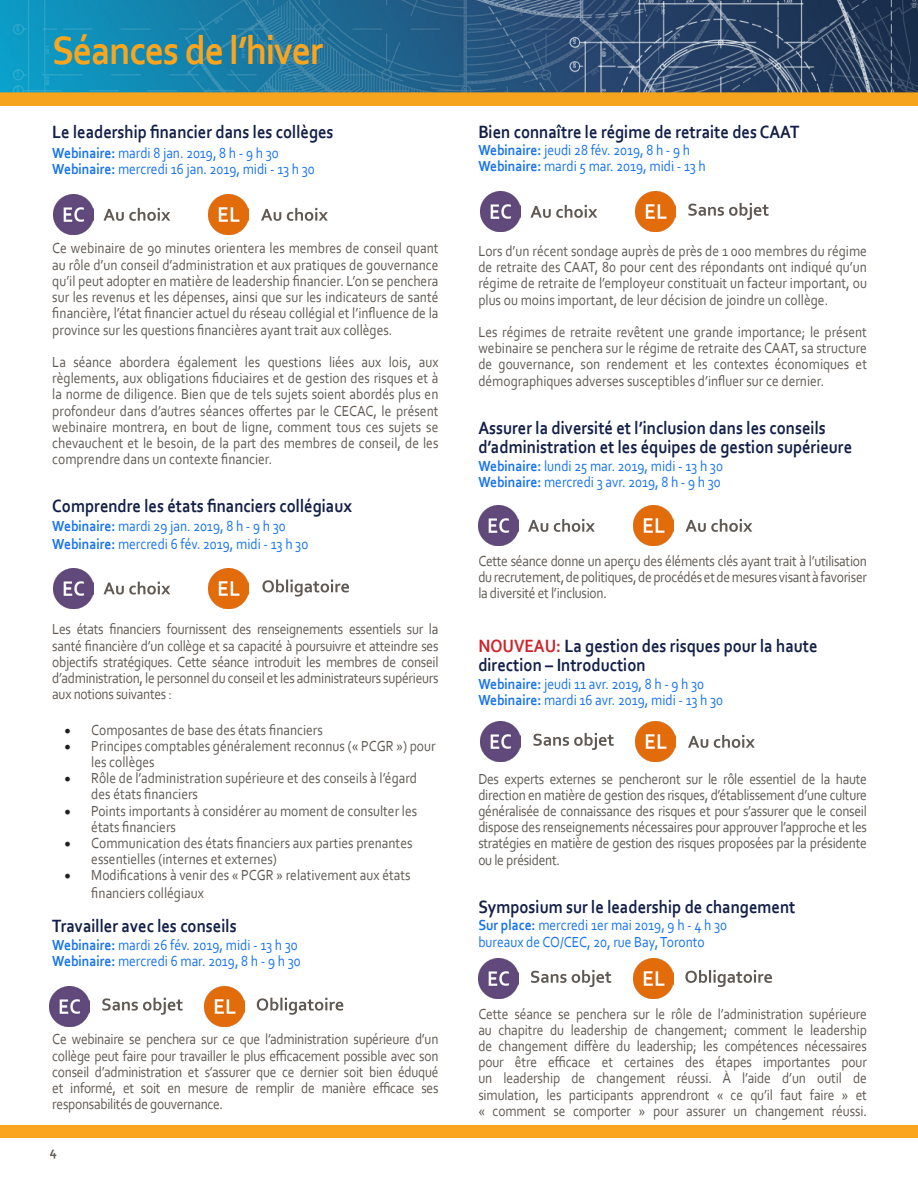
<style>
.page{position:relative;width:918px;height:1188px;background:#fff}
.page>*{position:absolute;margin:0;border:0;box-sizing:border-box;transform-origin:0 0}
.t1{font:700 41.4px "Corbel";letter-spacing:-.03em;color:#faa51d;scale:.91 1}
.t2{font:700 18.6px/19.8px "Corbel";color:#131f48;scale:.88 1}
.t3{font:15.3px/16.2px "Corbel";color:#605953;text-align:justify;scale:.88 1}
.t4{font:15.3px/16.2px "Corbel";color:#1672ef;scale:.88 1}
.t5{font:700 13.5px "Corbel";color:#605953}
.s1{font-weight:700}
.s2{font-family:"Minion Pro";font-size:18px;color:#231f20}
.s3{color:#d1232a}
</style>
<div class="page">
<img style="left:0;top:0;width:918px;height:105px">
<div style="left:0;top:1125px;width:918px;height:13px;background:#faa51d"></div>
<img style="left:209px;top:194px;width:40px;height:40px">
<img style="left:54px;top:194px;width:40px;height:40px">
<svg style="left:103px;top:208px;width:67px;height:13px"></svg>
<svg style="left:261px;top:208px;width:67px;height:13px"></svg>
<img style="left:633px;top:505px;width:40px;height:40px">
<img style="left:478px;top:505px;width:40px;height:40px">
<svg style="left:528px;top:519px;width:67px;height:13px"></svg>
<svg style="left:686px;top:519px;width:66px;height:13px"></svg>
<img style="left:636px;top:191px;width:39px;height:40px">
<img style="left:481px;top:191px;width:40px;height:40px">
<svg style="left:530px;top:205px;width:67px;height:13px"></svg>
<svg style="left:688px;top:203px;width:81px;height:17px"></svg>
<img style="left:209px;top:568px;width:40px;height:40px">
<img style="left:54px;top:568px;width:40px;height:40px">
<svg style="left:103px;top:582px;width:67px;height:13px"></svg>
<svg style="left:262px;top:580px;width:87px;height:17px"></svg>
<img style="left:633px;top:959px;width:40px;height:39px">
<img style="left:478px;top:959px;width:40px;height:39px">
<svg style="left:685px;top:970px;width:87px;height:17px"></svg>
<svg style="left:531px;top:970px;width:80px;height:17px"></svg>
<img style="left:204px;top:986px;width:40px;height:40px">
<img style="left:50px;top:986px;width:40px;height:40px">
<svg style="left:257px;top:998px;width:86px;height:17px"></svg>
<svg style="left:102px;top:998px;width:81px;height:17px"></svg>
<img style="left:636px;top:721px;width:39px;height:40px">
<img style="left:481px;top:721px;width:40px;height:40px">
<svg style="left:533px;top:733px;width:81px;height:17px"></svg>
<svg style="left:688px;top:735px;width:67px;height:13px"></svg>
<h1 class="t1" style="left:52px;top:25px;width:299px">Séances de l’hiver</h1>
<p class="t2" style="left:52px;top:122px;width:321px">Le leadership financier dans les collèges</p>
<p class="t4" style="left:52px;top:144px;width:300px"><span class="s1">Webinaire:</span> mardi 8 jan. 2019, 8 h - 9 h 30<br><span class="s1">Webinaire:</span> mercredi 16 jan. 2019, midi - 13 h 30</p>
<p class="t3" style="left:52px;top:240px;width:440px">Ce webinaire de 90 minutes orientera les membres de conseil quant au rôle d’un conseil d’administration et aux pratiques de gouvernance qu’il peut adopter en matière de leadership financier. L’on se penchera sur les revenus et les dépenses, ainsi que sur les indicateurs de santé financière, l’état financier actuel du réseau collégial et l’influence de la province sur les questions financières ayant trait aux collèges.</p>
<p class="t3" style="left:52px;top:353px;width:440px">La séance abordera également les questions liées aux lois, aux règlements, aux obligations fiduciaires et de gestion des risques et à la norme de diligence. Bien que de tels sujets soient abordés plus en profondeur dans d’autres séances offertes par le CECAC, le présent webinaire montrera, en bout de ligne, comment tous ces sujets se chevauchent et le besoin, de la part des membres de conseil, de les comprendre dans un contexte financier.</p>
<p class="t2" style="left:52px;top:496px;width:342px">Comprendre les états financiers collégiaux</p>
<p class="t4" style="left:52px;top:517px;width:292px;line-height:18px"><span class="s1">Webinaire:</span> mardi 29 jan. 2019, 8 h - 9 h 30<br><span class="s1">Webinaire:</span> mercredi 6 fév. 2019, midi - 13 h 30</p>
<p class="t3" style="left:52px;top:621px;width:440px">Les états financiers fournissent des renseignements essentiels sur la santé financière d’un collège et sa capacité à poursuivre et atteindre ses objectifs stratégiques. Cette séance introduit les membres de conseil d’administration, le personnel du conseil et les administrateurs supérieurs aux notions suivantes :</p>
<p class="t3" style="left:64px;top:721px;width:295px"><span class="s2">•</span> Composantes de base des états financiers</p>
<p class="t3" style="left:91px;top:737px;width:393px;text-indent:-27px"><span class="s2">•</span> Principes comptables généralement reconnus (« PCGR ») pour les collèges</p>
<p class="t3" style="left:91px;top:770px;width:372px;text-indent:-27px"><span class="s2">•</span> Rôle de l’administration supérieure et des conseils à l’égard des états financiers</p>
<p class="t3" style="left:91px;top:802px;width:372px;text-indent:-27px"><span class="s2">•</span> Points importants à considérer au moment de consulter les états financiers</p>
<p class="t3" style="left:91px;top:834px;width:366px;text-indent:-27px"><span class="s2">•</span> Communication des états financiers aux parties prenantes essentielles (internes et externes)</p>
<p class="t3" style="left:91px;top:866px;width:364px;line-height:18px;text-indent:-27px"><span class="s2">•</span> Modifications à venir des « PCGR » relativement aux états financiers collégiaux</p>
<p class="t2" style="left:52px;top:916px;width:211px">Travailler avec les conseils</p>
<p class="t4" style="left:52px;top:936px;width:284px"><span class="s1">Webinaire:</span> mardi 26 fév. 2019, midi - 13 h 30<br><span class="s1">Webinaire:</span> mercredi 6 mar. 2019, 8 h - 9 h 30</p>
<p class="t3" style="left:52px;top:1031px;width:440px">Ce webinaire se penchera sur ce que l’administration supérieure d’un collège peut faire pour travailler le plus efficacement possible avec son conseil d’administration et s’assurer que ce dernier soit bien éduqué et informé, et soit en mesure de remplir de manière efficace ses responsabilités de gouvernance.</p>
<p class="t5" style="left:50px;top:1143px;width:9px">4</p>
<p class="t2" style="left:478px;top:122px;width:367px">Bien connaître le régime de retraite des CAAT</p>
<p class="t4" style="left:478px;top:141px;width:260px"><span class="s1">Webinaire:</span> jeudi 28 fév. 2019, 8 h - 9 h<br><span class="s1">Webinaire:</span> mardi 5 mar. 2019, midi - 13 h</p>
<p class="t3" style="left:478px;top:242px;width:443px">Lors d’un récent sondage auprès de près de 1 000 membres du régime de retraite des CAAT, 80 pour cent des répondants ont indiqué qu’un régime de retraite de l’employeur constituait un facteur important, ou plus ou moins important, de leur décision de joindre un collège.</p>
<p class="t3" style="left:478px;top:323px;width:443px">Les régimes de retraite revêtent une grande importance; le présent webinaire se penchera sur le régime de retraite des CAAT, sa structure de gouvernance, son rendement et les contextes économiques et démographiques adverses susceptibles d’influer sur ce dernier.</p>
<p class="t2" style="left:478px;top:417px;width:426px">Assurer la diversité et l’inclusion dans les conseils d’administration et les équipes de gestion supérieure</p>
<p class="t4" style="left:478px;top:457px;width:279px"><span class="s1">Webinaire:</span> lundi 25 mar. 2019, midi - 13 h 30<br><span class="s1">Webinaire:</span> mercredi 3 avr. 2019, 8 h - 9 h 30</p>
<p class="t3" style="left:478px;top:552px;width:443px">Cette séance donne un aperçu des éléments clés ayant trait à l’utilisation du recrutement, de politiques, de procédés et de mesures visant à favoriser la diversité et l’inclusion.</p>
<p class="t2" style="left:478px;top:635px;width:387px"><span class="s3">NOUVEAU:</span> La gestion des risques pour la haute direction – Introduction</p>
<p class="t4" style="left:478px;top:676px;width:280px"><span class="s1">Webinaire:</span> jeudi 11 avr. 2019, 8 h - 9 h 30<br><span class="s1">Webinaire:</span> mardi 16 avr. 2019, midi - 13 h 30</p>
<p class="t3" style="left:478px;top:770px;width:443px">Des experts externes se pencheront sur le rôle essentiel de la haute direction en matière de gestion des risques, d’établissement d’une culture généralisée de connaissance des risques et pour s’assurer que le conseil dispose des renseignements nécessaires pour approuver l’approche et les stratégies en matière de gestion des risques proposées par la présidente ou le président.</p>
<p class="t2" style="left:478px;top:896px;width:362px">Symposium sur le leadership de changement</p>
<p class="t4" style="left:478px;top:917px;width:284px"><span class="s1">Sur place:</span> mercredi 1er mai 2019, 9 h - 4 h 30 bureaux de CO/CEC, 20, rue Bay, Toronto</p>
<p class="t3" style="left:478px;top:1005px;width:443px">Cette séance se penchera sur le rôle de l’administration supérieure au chapitre du leadership de changement; comment le leadership de changement diffère du leadership; les compétences nécessaires pour être efficace et certaines des étapes importantes pour un leadership de changement réussi. À l’aide d’un outil de simulation, les participants apprendront « ce qu’il faut faire » et « comment se comporter » pour assurer un changement réussi.</p>
</div>
